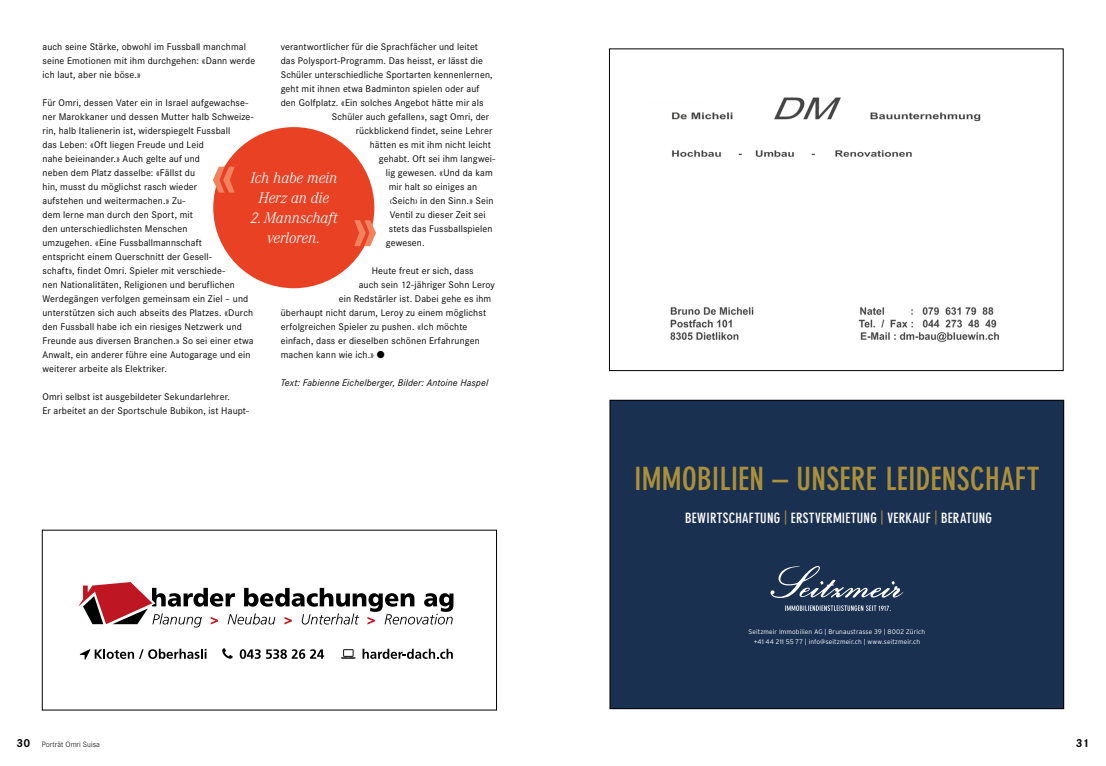
<style>
.page{position:relative;width:1106px;height:766px;background:#fff}
.page>*{position:absolute;margin:0;border:0;box-sizing:border-box;transform-origin:0 0}
.t1{font:700 condensed 31.6px "DIN Neuzeit Grotesk";letter-spacing:.01em;color:#ac9038}
.t2{font:italic 300 16px/20px "Corporate A";letter-spacing:-.005em;color:#fff;text-align:center}
.t3{font:700 condensed 14px "DIN Neuzeit Grotesk";letter-spacing:.02em;color:#fff}
.t4{font:700 12px "Corporate S";color:#000}
.t5{font:10px/14px "Corporate S";letter-spacing:.015em;color:#000}
.t6{font:italic 10px "Corporate S";letter-spacing:.015em;color:#000}
.t7{font:300 8px "Corporate S";color:#000}
.t8{font:300 6.5px/10px "Interstate";letter-spacing:.01em;color:#fff;text-align:center}
.s1{color:#ac9038}
.s2{font-weight:700;font-size:12px}
</style>
<div class="page">
<svg style="left:218px;top:125px;width:161px;height:161px"></svg>
<div style="left:213px;top:127px;width:161px;height:161px;background:#e84124;border-radius:50%"></div>
<svg style="left:354px;top:220px;width:22px;height:26px"></svg>
<svg style="left:213px;top:167px;width:22px;height:25px"></svg>
<img style="left:672px;top:97px;width:309px;height:60px">
<img style="left:670px;top:307px;width:330px;height:36px">
<div style="left:609px;top:49px;width:454px;height:322px;border:1px solid #000"></div>
<div style="left:610px;top:400px;width:453px;height:308px;background:#193051"></div>
<svg style="left:785px;top:605px;width:104px;height:5px"></svg>
<svg style="left:770px;top:566px;width:133px;height:32px"></svg>
<div style="left:609px;top:400px;width:454px;height:308px;border:1px solid #000"></div>
<svg style="left:78px;top:582px;width:375px;height:45px"></svg>
<svg style="left:80px;top:648px;width:126px;height:11px"></svg>
<svg style="left:222px;top:648px;width:11px;height:10px"></svg>
<svg style="left:240px;top:649px;width:84px;height:9px"></svg>
<svg style="left:341px;top:649px;width:14px;height:9px"></svg>
<svg style="left:362px;top:648px;width:91px;height:10px"></svg>
<p class="t5" style="left:281px;top:40px;width:199px">verantwortlicher für die Sprachfächer und leitet</p>
<p class="t5" style="left:281px;top:54px;width:204px">das Polysport-Programm. Das heisst, er lässt die</p>
<p class="t5" style="left:281px;top:68px;width:213px">Schüler unterschiedliche Sportarten kennenlernen,</p>
<p class="t5" style="left:281px;top:82px;width:200px">geht mit ihnen etwa Badminton spielen oder auf</p>
<p class="t5" style="left:281px;top:96px;width:204px">den Golfplatz. «Ein solches Angebot hätte mir als</p>
<p class="t5" style="left:332px;top:110px;width:159px">Schüler auch gefallen», sagt Omri, der</p>
<p class="t5" style="left:356px;top:124px;width:138px">rückblickend findet, seine Lehrer</p>
<p class="t5" style="left:370px;top:138px;width:123px">hätten es mit ihm nicht leicht</p>
<p class="t5" style="left:379px;top:152px;width:118px">gehabt. Oft sei ihm langwei-</p>
<p class="t5" style="left:386px;top:166px;width:108px">lig gewesen. «Und da kam</p>
<p class="t5" style="left:389px;top:180px;width:90px">mir halt so einiges an</p>
<p class="t5" style="left:390px;top:194px;width:105px">‹Seich› in den Sinn.» Sein</p>
<p class="t5" style="left:390px;top:208px;width:97px">Ventil zu dieser Zeit sei</p>
<p class="t5" style="left:389px;top:222px;width:105px">stets das Fussballspielen</p>
<p class="t5" style="left:386px;top:236px;width:40px">gewesen.</p>
<p class="t5" style="left:372px;top:264px;width:103px">Heute freut er sich, dass</p>
<p class="t5" style="left:359px;top:278px;width:138px">auch sein 12-jähriger Sohn Leroy</p>
<p class="t5" style="left:339px;top:292px;width:154px">ein Redstärler ist. Dabei gehe es ihm</p>
<p class="t5" style="left:281px;top:306px;width:207px">überhaupt nicht darum, Leroy zu einem möglichst</p>
<p class="t5" style="left:281px;top:320px;width:188px">erfolgreichen Spieler zu pushen. «Ich möchte</p>
<p class="t5" style="left:281px;top:334px;width:200px">einfach, dass er dieselben schönen Erfahrungen</p>
<p class="t5" style="left:281px;top:348px;width:105px">machen kann wie ich.» ●</p>
<p class="t6" style="left:281px;top:377px;width:209px">Text: Fabienne Eichelberger, Bilder: Antoine Haspel</p>
<p class="t5" style="left:43px;top:40px;width:214px">auch seine Stärke, obwohl im Fussball manchmal seine Emotionen mit ihm durchgehen: «Dann werde ich laut, aber nie böse.»</p>
<p class="t5" style="left:43px;top:96px;width:213px">Für Omri, dessen Vater ein in Israel aufgewachse&shy;ner Marokkaner und dessen Mutter halb Schweize&shy;rin, halb Italienerin ist, widerspiegelt Fussball<br>das Leben: «Oft liegen Freude und Leid<br>nahe beieinander.» Auch gelte auf und<br>neben dem Platz dasselbe: «Fällst du<br>hin, musst du möglichst rasch wieder<br>aufstehen und weitermachen.» Zu-<br>dem lerne man durch den Sport, mit<br>den unterschiedlichsten Menschen<br>umzugehen. «Eine Fussballmannschaft<br>entspricht einem Querschnitt der Gesell-<br>schaft», findet Omri. Spieler mit verschiede-<br>nen Nationalitäten, Religionen und beruflichen Werdegängen verfolgen gemeinsam ein Ziel – und unterstützen sich auch abseits des Platzes. «Durch den Fussball habe ich ein riesiges Netzwerk und Freunde aus diversen Branchen.» So sei einer etwa Anwalt, ein anderer führe eine Autogarage und ein weiterer arbeite als Elektriker.</p>
<p class="t5" style="left:43px;top:390px;width:208px">Omri selbst ist ausgebildeter Sekundarlehrer.<br>Er arbeitet an der Sportschule Bubikon, ist Haupt-</p>
<h2 class="t2" style="left:250px;top:167px;width:88px">Ich habe mein<br>Herz an die<br>2.Mannschaft verloren.</h2>
<h1 class="t1" style="left:634px;top:460px;width:407px">IMMOBILIEN – UNSERE LEIDENSCHAFT</h1>
<h3 class="t3" style="left:685px;top:509px;width:308px">BEWIRTSCHAFTUNG <span class="s1">|</span> ERSTVERMIETUNG <span class="s1">|</span> VERKAUF <span class="s1">|</span> BERATUNG</h3>
<p class="t8" style="left:748px;top:626px;width:178px">Seitzmeir Immobilien AG | Brunaustrasse 39 | 8002 Zürich +41 44 211 55 77 | info@seitzmeir.ch | www.seitzmeir.ch</p>
<p class="t7" style="left:17px;top:739px;width:85px"><span class="s2">30</span> Porträt Omri Suisa</p>
<p class="t4" style="left:1075px;top:736px;width:15px">31</p>
</div>
